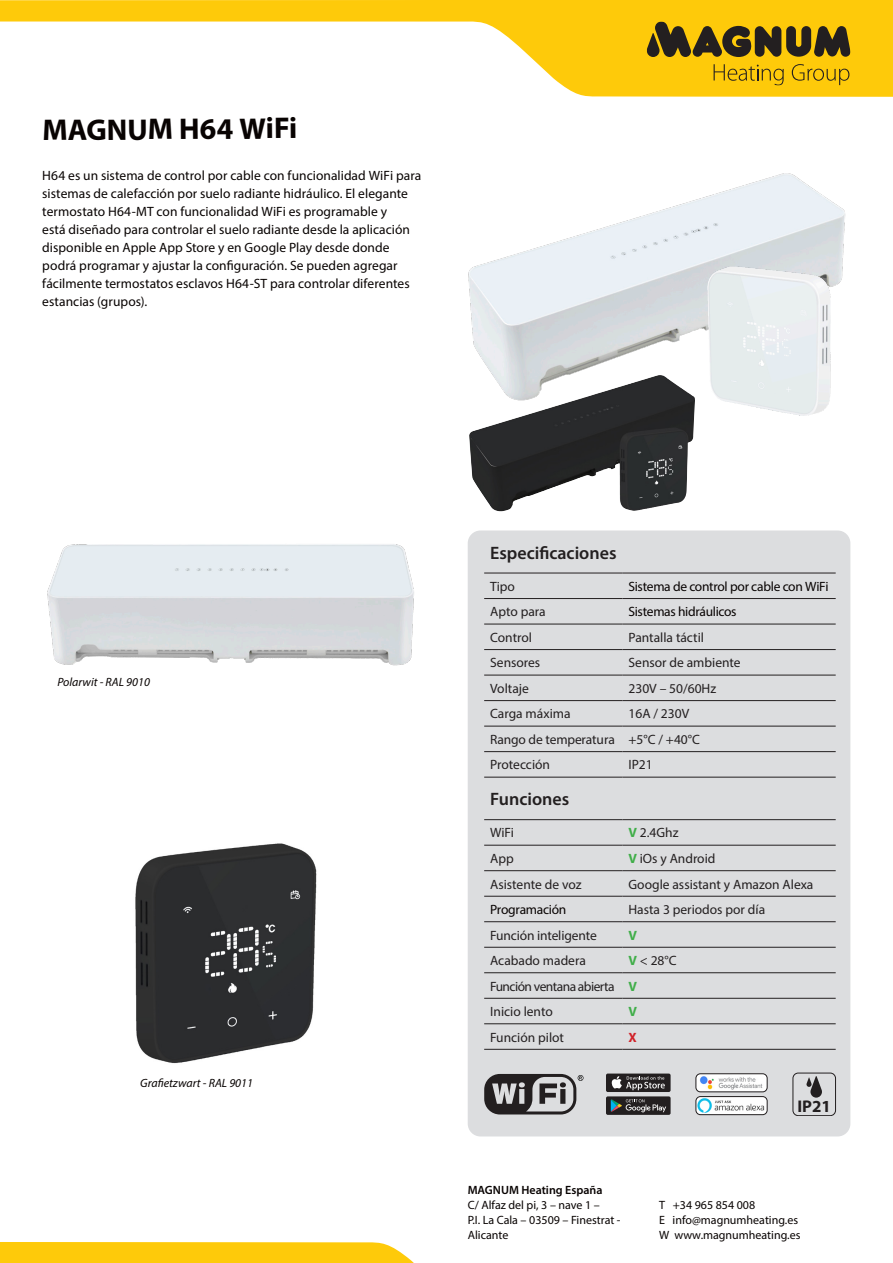
<style>
.page{position:relative;width:893px;height:1263px;background:#fff}
.page>*{position:absolute;margin:0;border:0;box-sizing:border-box;transform-origin:0 0}
.t1{font:700 30px "Myriad Pro";letter-spacing:-.015em;color:#080302}
.t2{font:600 18px "Myriad Pro";color:#231f20}
.t3{font:700 16.95px "Myriad Pro";color:#231f20}
.t4{font:13.5px/18px "Myriad Pro";color:#080302}
.t5{font:13.5px "Myriad Pro";color:#231f20}
.t6{font:13.5px "Myriad Pro";letter-spacing:-.02em;color:#080302}
.t7{font:13.5px "Myriad Pro";letter-spacing:-.04em;color:#231f20}
.t8{font:13.5px "Myriad Pro";letter-spacing:-.025em;color:#080302}
.t9{font:700 13.5px "Myriad Pro";color:#40ae49}
.t10{font:700 13.5px "Myriad Pro";color:#d1232a}
.t11{font:12px/15px "Myriad Pro";color:#080302}
.t12{font:italic 12px "Myriad Pro";color:#080302}
.t13{font:600 12px "Myriad Pro";color:#080302}
.s1{font-weight:700;color:#40ae49}
</style>
<div class="page">
<svg style="left:0;top:0;width:893px;height:97px"></svg>
<svg style="left:647px;top:22px;width:203px;height:35px;background:#7b6317"></svg>
<svg style="left:792px;top:64px;width:57px;height:21px"></svg>
<svg style="left:714px;top:64px;width:70px;height:22px;background:#dbaf0d"></svg>
<svg style="left:0;top:1242px;width:414px;height:21px;background:#fecc14"></svg>
<div style="left:468px;top:530px;width:382px;height:606px;background:#dcdddf;border-radius:13px"></div>
<hr style="left:484px;top:573px;width:138px;height:1px;background:#231f20">
<hr style="left:622px;top:573px;width:214px;height:1px;background:#231f20">
<hr style="left:484px;top:598px;width:138px;height:1px;background:#231f20">
<hr style="left:622px;top:598px;width:214px;height:1px;background:#231f20">
<hr style="left:484px;top:624px;width:138px;height:1px;background:#231f20">
<hr style="left:622px;top:624px;width:214px;height:1px;background:#231f20">
<hr style="left:484px;top:649px;width:138px;height:1px;background:#231f20">
<hr style="left:622px;top:649px;width:214px;height:1px;background:#231f20">
<hr style="left:484px;top:675px;width:138px;height:1px;background:#231f20">
<hr style="left:622px;top:675px;width:214px;height:1px;background:#231f20">
<hr style="left:484px;top:700px;width:138px;height:1px;background:#231f20">
<hr style="left:622px;top:700px;width:214px;height:1px;background:#231f20">
<hr style="left:484px;top:726px;width:138px;height:1px;background:#231f20">
<hr style="left:622px;top:726px;width:214px;height:1px;background:#231f20">
<hr style="left:484px;top:751px;width:138px;height:1px;background:#231f20">
<hr style="left:622px;top:751px;width:214px;height:1px;background:#231f20">
<hr style="left:484px;top:777px;width:138px;height:1px;background:#231f20">
<hr style="left:622px;top:777px;width:214px;height:1px;background:#231f20">
<hr style="left:484px;top:819px;width:138px;height:1px;background:#231f20">
<hr style="left:622px;top:819px;width:214px;height:1px;background:#231f20">
<hr style="left:484px;top:845px;width:138px;height:1px;background:#231f20">
<hr style="left:622px;top:845px;width:214px;height:1px;background:#231f20">
<hr style="left:484px;top:870px;width:138px;height:1px;background:#231f20">
<hr style="left:622px;top:870px;width:214px;height:1px;background:#231f20">
<hr style="left:484px;top:896px;width:138px;height:1px;background:#231f20">
<hr style="left:622px;top:896px;width:214px;height:1px;background:#231f20">
<hr style="left:484px;top:921px;width:138px;height:1px;background:#231f20">
<hr style="left:622px;top:921px;width:214px;height:1px;background:#231f20">
<hr style="left:484px;top:947px;width:138px;height:1px;background:#231f20">
<hr style="left:622px;top:947px;width:214px;height:1px;background:#231f20">
<hr style="left:484px;top:972px;width:138px;height:1px;background:#231f20">
<hr style="left:622px;top:972px;width:214px;height:1px;background:#231f20">
<hr style="left:484px;top:998px;width:138px;height:1px;background:#231f20">
<hr style="left:622px;top:998px;width:214px;height:1px;background:#231f20">
<hr style="left:484px;top:1023px;width:138px;height:1px;background:#231f20">
<hr style="left:622px;top:1023px;width:214px;height:1px;background:#231f20">
<hr style="left:484px;top:1049px;width:138px;height:1px;background:#231f20">
<hr style="left:622px;top:1049px;width:214px;height:1px;background:#231f20">
<img style="left:696px;top:1097px;width:71px;height:17px">
<div style="left:696px;top:1096px;width:71px;height:19px;border:1px solid #231f20;border-radius:5px"></div>
<img style="left:696px;top:1074px;width:71px;height:18px">
<div style="left:696px;top:1074px;width:71px;height:18px;border:1px solid #231f20;border-radius:5px"></div>
<div style="left:606px;top:1096px;width:65px;height:19px;background:#231f20;border-radius:2px"></div>
<div style="left:606px;top:1073px;width:65px;height:19px;background:#231f20;border-radius:2px"></div>
<svg style="left:611px;top:1076px;width:54px;height:14px"></svg>
<svg style="left:611px;top:1099px;width:55px;height:13px"></svg>
<svg style="left:484px;top:1074px;width:99px;height:40px"></svg>
<div style="left:792px;top:1072px;width:44px;height:44px;border:1px solid #231f20;border-radius:5px"></div>
<svg style="left:806px;top:1076px;width:16px;height:21px"></svg>
<img style="left:468px;top:173px;width:378px;height:248px">
<img style="left:707px;top:266px;width:86px;height:149px">
<img style="left:47px;top:544px;width:367px;height:122px">
<img style="left:135px;top:843px;width:182px;height:221px">
<img style="left:469px;top:375px;width:190px;height:136px">
<p class="t1" style="left:42px;top:109px;width:257px">MAGNUM H64 WiFi</p>
<p class="t4" style="left:42px;top:166px;width:381px">H64 es un sistema de control por cable con funcionalidad WiFi para sistemas de calefacción por suelo radiante hidráulico. El elegante termostato H64-MT con funcionalidad WiFi es programable y<br>está diseñado para controlar el suelo radiante desde la aplicación disponible en Apple App Store y en Google Play desde donde podrá programar y ajustar la configuración. Se pueden agregar fácilmente termostatos esclavos H64-ST para controlar diferentes estancias (grupos).</p>
<p class="t12" style="left:57px;top:675px;width:94px">Polarwit - RAL 9010</p>
<p class="t12" style="left:140px;top:1075px;width:114px">Grafietzwart - RAL 9011</p>
<p class="t2" style="left:490px;top:541px;width:128px">Especificaciones</p>
<p class="t5" style="left:490px;top:578px;width:26px">Tipo</p>
<p class="t6" style="left:628px;top:578px;width:202px">Sistema de control por cable con WiFi</p>
<p class="t5" style="left:490px;top:603px;width:57px">Apto para</p>
<p class="t8" style="left:628px;top:603px;width:110px">Sistemas hidráulicos</p>
<p class="t5" style="left:490px;top:629px;width:43px">Control</p>
<p class="t5" style="left:628px;top:629px;width:77px">Pantalla táctil</p>
<p class="t5" style="left:490px;top:654px;width:52px">Sensores</p>
<p class="t5" style="left:628px;top:654px;width:114px">Sensor de ambiente</p>
<p class="t5" style="left:490px;top:680px;width:40px">Voltaje</p>
<p class="t5" style="left:628px;top:680px;width:89px">230V – 50/60Hz</p>
<p class="t5" style="left:490px;top:705px;width:82px">Carga máxima</p>
<p class="t5" style="left:628px;top:705px;width:62px">16A / 230V</p>
<p class="t5" style="left:490px;top:731px;width:126px">Rango de temperatura</p>
<p class="t5" style="left:628px;top:731px;width:73px">+5°C / +40°C</p>
<p class="t5" style="left:490px;top:757px;width:61px">Protección</p>
<p class="t5" style="left:628px;top:757px;width:26px">IP21</p>
<p class="t2" style="left:490px;top:788px;width:81px">Funciones</p>
<p class="t5" style="left:490px;top:825px;width:25px">WiFi</p>
<p class="t5" style="left:628px;top:825px;width:51px"><span class="s1">V</span> 2.4Ghz</p>
<p class="t5" style="left:490px;top:850px;width:25px">App</p>
<p class="t5" style="left:628px;top:850px;width:88px"><span class="s1">V</span> iOs y Android</p>
<p class="t5" style="left:490px;top:876px;width:93px">Asistente de voz</p>
<p class="t5" style="left:628px;top:876px;width:186px">Google assistant y Amazon Alexa</p>
<p class="t6" style="left:490px;top:901px;width:78px">Programación</p>
<p class="t5" style="left:628px;top:901px;width:138px">Hasta 3 periodos por día</p>
<p class="t5" style="left:490px;top:927px;width:108px">Función inteligente</p>
<p class="t9" style="left:628px;top:926px;width:10px">V</p>
<p class="t5" style="left:490px;top:952px;width:97px">Acabado madera</p>
<p class="t5" style="left:628px;top:952px;width:50px"><span class="s1">V</span> &lt; 28°C</p>
<p class="t7" style="left:490px;top:978px;width:126px">Función ventana abierta</p>
<p class="t9" style="left:628px;top:977px;width:10px">V</p>
<p class="t5" style="left:490px;top:1003px;width:64px">Inicio lento</p>
<p class="t9" style="left:628px;top:1003px;width:10px">V</p>
<p class="t5" style="left:490px;top:1029px;width:75px">Función pilot</p>
<p class="t10" style="left:628px;top:1028px;width:10px">X</p>
<p class="t3" style="left:797px;top:1095px;width:35px">IP21</p>
<p class="t13" style="left:468px;top:1183px;width:136px">MAGNUM Heating España</p>
<p class="t11" style="left:468px;top:1198px;width:154px">C/ Alfaz del pi, 3 – nave 1 –<br>P.I. La Cala – 03509 – Finestrat -<br>Alicante</p>
<p class="t11" style="left:659px;top:1198px;width:143px">T +34 965 854 008<br>E info@magnumheating.es<br>W www.magnumheating.es</p>
</div>
